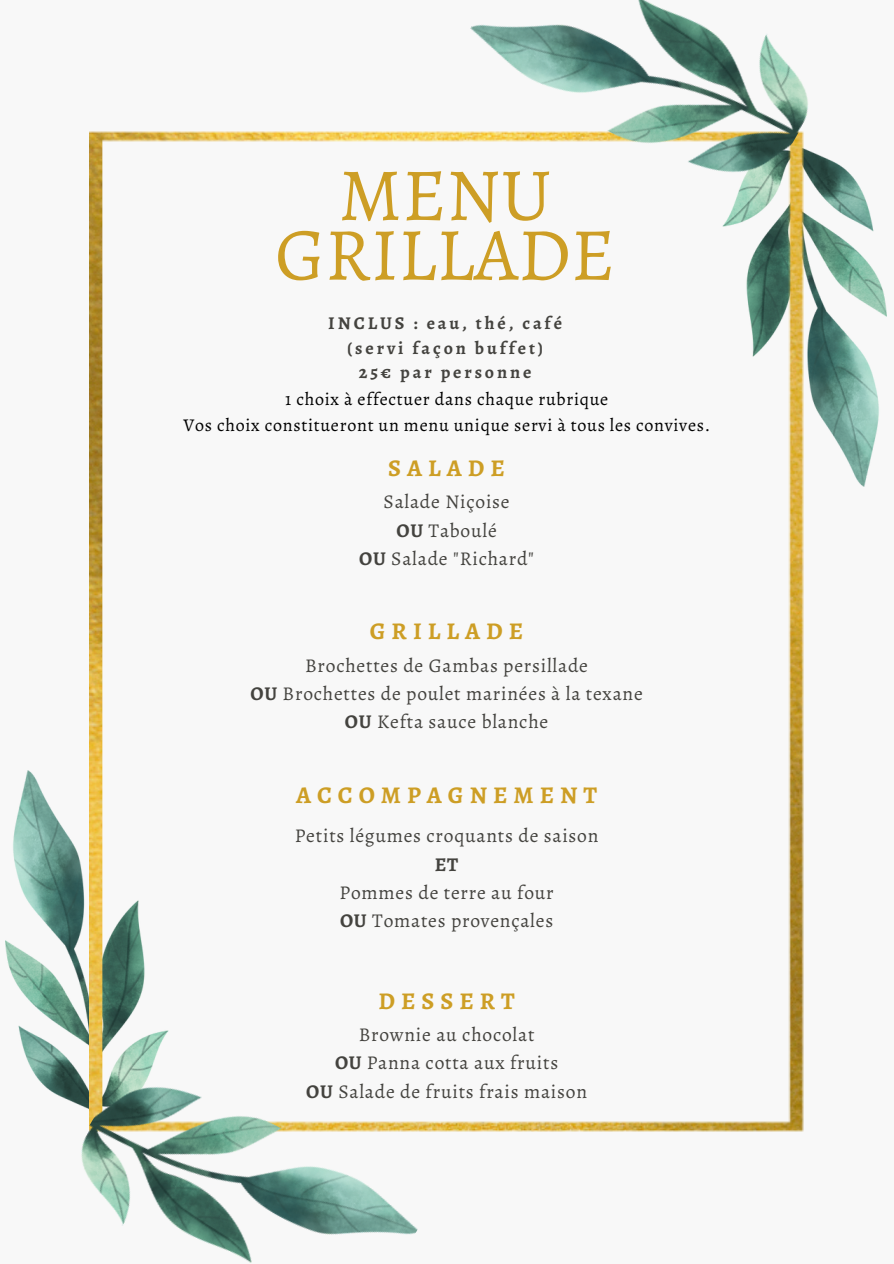
<style>
.page{position:relative;width:894px;height:1264px;background:#fff}
.page>*{position:absolute;margin:0;border:0;box-sizing:border-box;transform-origin:0 0}
.t1{font:75px/59.7px "Alegreya";color:#cd9e25;text-align:center}
.t2{font:700 24px "Alegreya";letter-spacing:.25em;color:#cd9e25}
.t3{font:19.5px "Alegreya";letter-spacing:.04em;color:#44433f}
.t4{font:700 19.5px "Alegreya";color:#44433f}
.t5{font:18px "Alegreya";letter-spacing:.04em;color:#000}
.t6{font:700 18px/24.8px "Alegreya";letter-spacing:.16em;color:#44433f;text-align:center}
.s1{font-weight:700}
</style>
<div class="page">
<div style="left:0;top:0;width:893px;height:1263px;background:#f8f8f8"></div>
<img style="left:6px;top:770px;width:83px;height:323px">
<img style="left:804px;top:161px;width:81px;height:325px">
<img style="left:89px;top:132px;width:715px;height:999px">
<img style="left:460px;top:0;width:373px;height:213px">
<img style="left:54px;top:1045px;width:373px;height:218px">
<h1 class="t1" style="left:275px;top:165px;width:341px">MENU<br>GRILLADE</h1>
<h3 class="t6" style="left:328px;top:310px;width:235px">INCLUS : eau, thé, café (servi façon buffet)<br>25€ par personne</h3>
<p class="t5" style="left:285px;top:387px;width:324px">1 choix à effectuer dans chaque rubrique</p>
<p class="t5" style="left:183px;top:413px;width:528px">Vos choix constitueront un menu unique servi à tous les convives.</p>
<h2 class="t2" style="left:388px;top:451px;width:118px">SALADE</h2>
<p class="t3" style="left:383px;top:488px;width:128px">Salade Niçoise</p>
<p class="t3" style="left:396px;top:516px;width:102px"><span class="s1">OU</span> Taboulé</p>
<p class="t3" style="left:359px;top:545px;width:176px"><span class="s1">OU</span> Salade "Richard"</p>
<h2 class="t2" style="left:370px;top:615px;width:155px">GRILLADE</h2>
<p class="t3" style="left:305px;top:652px;width:284px">Brochettes de Gambas persillade</p>
<p class="t3" style="left:250px;top:680px;width:393px"><span class="s1">OU</span> Brochettes de poulet marinées à la texane</p>
<p class="t3" style="left:345px;top:708px;width:205px"><span class="s1">OU</span> Kefta sauce blanche</p>
<p class="t2" style="left:296px;top:778px;width:302px">ACCOMPAGNEMENT</p>
<h2 class="t3" style="left:295px;top:822px;width:305px">Petits légumes croquants de saison</h2>
<p class="t4" style="left:435px;top:850px;width:25px">ET</p>
<p class="t3" style="left:339px;top:878px;width:215px">Pommes de terre au four</p>
<p class="t3" style="left:340px;top:907px;width:214px"><span class="s1">OU</span> Tomates provençales</p>
<h2 class="t2" style="left:378px;top:984px;width:138px">DESSERT</h2>
<p class="t3" style="left:359px;top:1021px;width:177px">Brownie au chocolat</p>
<p class="t3" style="left:335px;top:1049px;width:224px"><span class="s1">OU</span> Panna cotta aux fruits</p>
<p class="t3" style="left:306px;top:1077px;width:282px"><span class="s1">OU</span> Salade de fruits frais maison</p>
</div>
